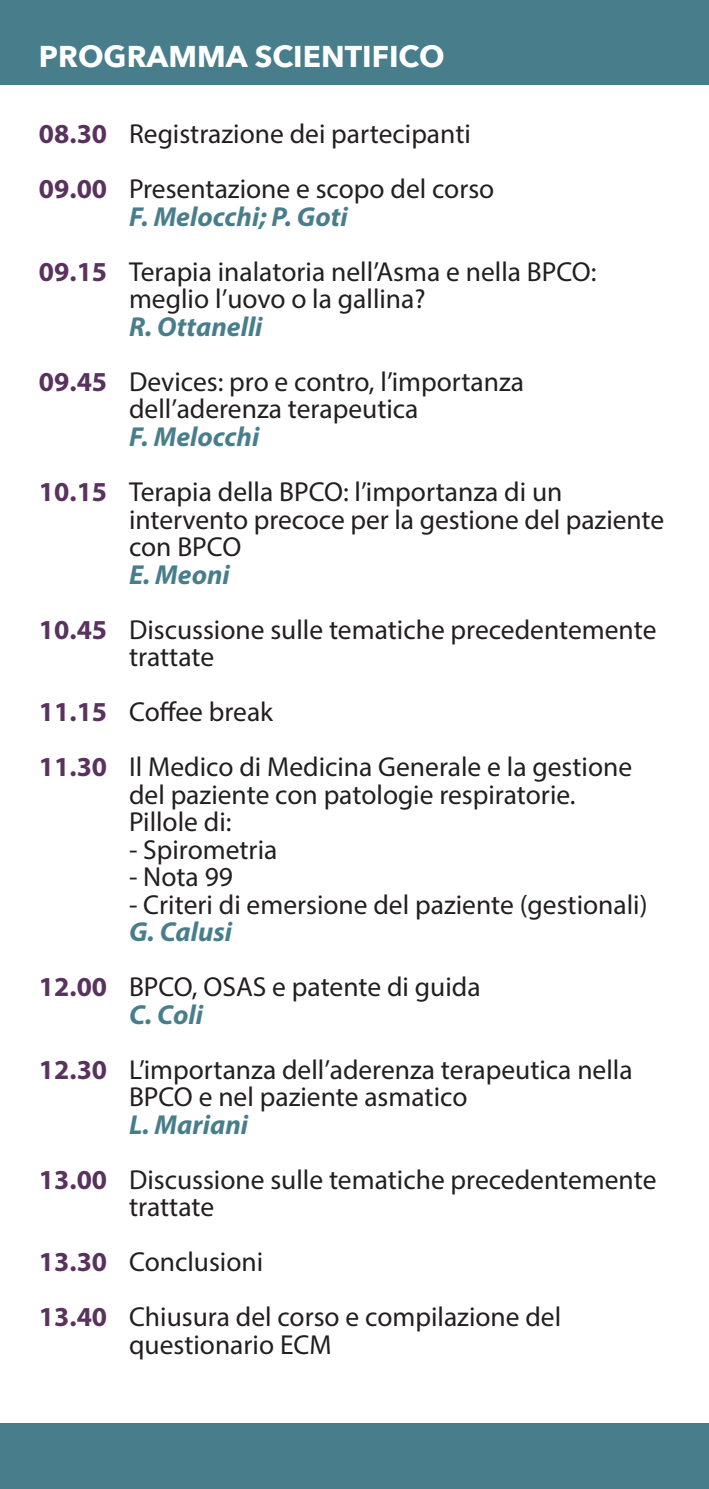
<style>
.page{position:relative;width:709px;height:1489px;background:#fff}
.page>*{position:absolute;margin:0;border:0;box-sizing:border-box;transform-origin:0 0}
.t1{font:700 30px "Avenir Next";color:#fff}
.t2{font:27.5px/27.5px "Myriad Pro";color:#231f20}
.t3{font:italic 700 27.5px "Myriad Pro";color:#487e8b}
.s1{font-weight:700;color:#59325e}
</style>
<div class="page">
<div style="left:0;top:0;width:709px;height:85px;background:#487e8b"></div>
<div style="left:0;top:1423px;width:709px;height:65px;background:#487e8b"></div>
<p class="t1" style="left:39px;top:30px;width:407px">PROGRAMMA SCIENTIFICO</p>
<p class="t2" style="left:39px;top:120px;width:433px"><span class="s1">08.30</span> Registrazione dei partecipanti</p>
<p class="t2" style="left:39px;top:175px;width:457px"><span class="s1">09.00</span> Presentazione e scopo del corso</p>
<p class="t3" style="left:129px;top:199px;width:220px">F. Melocchi; P. Goti</p>
<p class="t2" style="left:129px;top:257px;width:469px;text-indent:-90px"><span class="s1">09.15</span> Terapia inalatoria nell’Asma e nella BPCO: meglio l’uovo o la gallina?</p>
<p class="t3" style="left:129px;top:309px;width:135px">R. Ottanelli</p>
<p class="t2" style="left:39px;top:367px;width:486px;text-align:center"><span class="s1">09.45</span> Devices: pro e contro, l’importanza dell’aderenza terapeutica</p>
<p class="t3" style="left:129px;top:419px;width:132px">F. Melocchi</p>
<p class="t2" style="left:129px;top:477px;width:536px;text-indent:-90px"><span class="s1">10.15</span> Terapia della BPCO: l’importanza di un intervento precoce per la gestione del paziente con BPCO</p>
<p class="t3" style="left:129px;top:556px;width:102px">E. Meoni</p>
<p class="t2" style="left:129px;top:615px;width:529px;text-indent:-90px"><span class="s1">10.45</span> Discussione sulle tematiche precedentemente trattate</p>
<p class="t2" style="left:39px;top:697px;width:236px"><span class="s1">11.15</span> Coffee break</p>
<p class="t2" style="left:129px;top:752px;width:504px;text-indent:-90px"><span class="s1">11.30</span> Il Medico di Medicina Generale e la gestione del paziente con patologie respiratorie.</p>
<p class="t2" style="left:129px;top:807px;width:104px">Pillole di:</p>
<p class="t2" style="left:129px;top:835px;width:150px">- Spirometria</p>
<p class="t2" style="left:129px;top:862px;width:105px">- Nota 99</p>
<p class="t2" style="left:129px;top:890px;width:520px">- Criteri di emersione del paziente (gestionali)</p>
<p class="t3" style="left:129px;top:914px;width:105px">G. Calusi</p>
<p class="t2" style="left:39px;top:972px;width:443px"><span class="s1">12.00</span> BPCO, OSAS e patente di guida</p>
<p class="t3" style="left:129px;top:996px;width:76px">C. Coli</p>
<p class="t2" style="left:129px;top:1055px;width:505px;text-indent:-90px"><span class="s1">12.30</span> L’importanza dell’aderenza terapeutica nella<br>BPCO e nel paziente asmatico</p>
<p class="t3" style="left:129px;top:1106px;width:121px">L. Mariani</p>
<p class="t2" style="left:129px;top:1165px;width:529px;text-indent:-90px"><span class="s1">13.00</span> Discussione sulle tematiche precedentemente trattate</p>
<p class="t2" style="left:39px;top:1247px;width:226px"><span class="s1">13.30</span> Conclusioni</p>
<p class="t2" style="left:129px;top:1302px;width:434px;text-indent:-90px"><span class="s1">13.40</span> Chiusura del corso e compilazione del questionario ECM</p>
</div>
